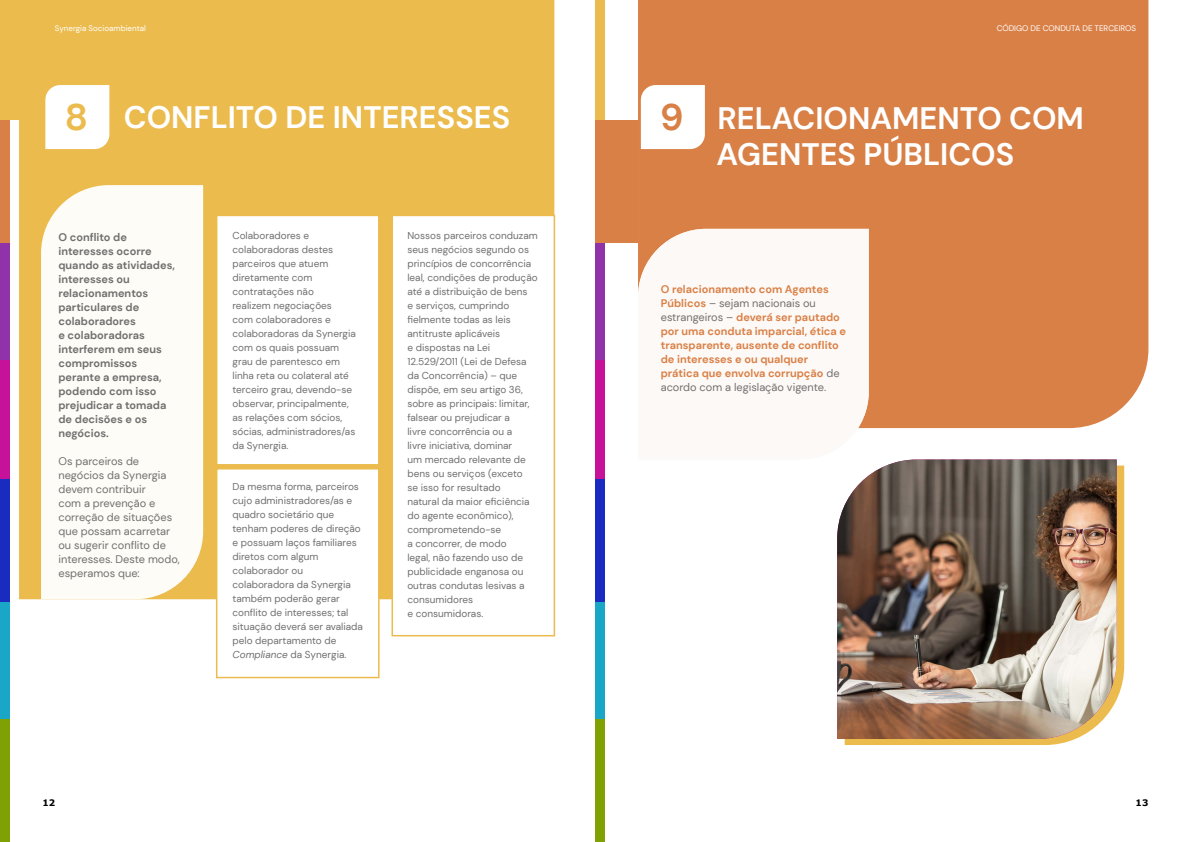
<style>
.page{position:relative;width:1191px;height:842px;background:#fff}
.page>*{position:absolute;margin:0;border:0;box-sizing:border-box;transform-origin:0 0}
.t1{font:700 36.9px "DM Sans";color:#ebbb4d}
.t2{font:700 36.9px "DM Sans";color:#d98046}
.t3{font:700 31px/35.7px "DM Sans";color:#fff}
.t4{font:700 11px/14px "DM Sans";color:#d98046}
.t5{font:700 11px/14px "DM Sans";color:#706f6f}
.t6{font:11px/14px "DM Sans";color:#706f6f}
.t7{font:10px/14px "DM Sans";color:#706f6f}
.t8{font:700 9px "Verdana";color:#000}
.t9{font:8px "DM Sans";color:#fff}
.s1{font-style:italic}
.s2{font-weight:400;color:#706f6f}
</style>
<div class="page">
<div style="left:595px;top:120px;width:43px;height:122px;background:#d98046"></div>
<div style="left:638px;top:0;width:510px;height:428px;background:#d98046"></div>
<div style="left:19px;top:0;width:535px;height:599px;background:#ebbb4d"></div>
<div style="left:5px;top:0;width:33px;height:120px;background:#ebbb4d"></div>
<svg style="left:844px;top:466px;width:280px;height:279px;fill:#ebbb4d"></svg>
<img style="left:837px;top:459px;width:279px;height:280px">
<svg style="left:45px;top:85px;width:64px;height:64px"></svg>
<svg style="left:641px;top:85px;width:64px;height:64px"></svg>
<div style="left:41px;top:185px;width:162px;height:414px;background:#fefcf6"></div>
<div style="left:216px;top:215px;width:163px;height:251px;background:#fff;border:2px solid #ebbb4d"></div>
<div style="left:391px;top:215px;width:164px;height:421px;background:#fff;border:2px solid #ebbb4d"></div>
<div style="left:216px;top:468px;width:163px;height:210px;background:#fff;border:2px solid #ebbb4d"></div>
<div style="left:638px;top:229px;width:230px;height:200px;background:#fdf9f6"></div>
<div style="left:595px;top:0;width:10px;height:122px;background:#ebbb4e"></div>
<div style="left:595px;top:240px;width:10px;height:122px;background:#9033a9"></div>
<div style="left:595px;top:360px;width:10px;height:122px;background:#c6119a"></div>
<div style="left:595px;top:120px;width:10px;height:122px;background:#d98046"></div>
<div style="left:595px;top:600px;width:10px;height:122px;background:#1aa6c7"></div>
<div style="left:595px;top:480px;width:10px;height:122px;background:#1a2bc0"></div>
<div style="left:595px;top:720px;width:10px;height:122px;background:#80a103"></div>
<div style="left:0;top:0;width:10px;height:122px;background:#ebbb4e"></div>
<div style="left:0;top:240px;width:10px;height:122px;background:#9033a9"></div>
<div style="left:0;top:360px;width:10px;height:122px;background:#c6119a"></div>
<div style="left:0;top:120px;width:10px;height:122px;background:#d98046"></div>
<div style="left:0;top:600px;width:10px;height:122px;background:#1aa6c7"></div>
<div style="left:0;top:480px;width:10px;height:122px;background:#1a2bc0"></div>
<div style="left:0;top:720px;width:10px;height:122px;background:#80a103"></div>
<p class="t9" style="left:55px;top:23px;width:93px">Synergia Socioambiental</p>
<p class="t9" style="left:996px;top:23px;width:141px">CÓDIGO DE CONDUTA DE TERCEIROS</p>
<h1 class="t1" style="left:65px;top:94px;width:25px">8</h1>
<h1 class="t2" style="left:660px;top:94px;width:25px">9</h1>
<h2 class="t3" style="left:124px;top:100px;width:388px">CONFLITO DE INTERESSES</h2>
<h2 class="t3" style="left:716px;top:100px;width:369px">RELACIONAMENTO COM<br>AGENTES PÚBLICOS</h2>
<p class="t5" style="left:58px;top:230px;width:118px">O conflito de interesses ocorre quando as atividades, interesses ou relacionamentos particulares de colaboradores<br>e colaboradoras interferem em seus compromissos perante a empresa, podendo com isso prejudicar a tomada de decisões e os negócios.</p>
<p class="t6" style="left:58px;top:454px;width:123px">Os parceiros de negócios da Synergia devem contribuir<br>com a prevenção e correção de situações que possam acarretar ou sugerir conflito de interesses. Deste modo, esperamos que:</p>
<p class="t7" style="left:232px;top:228px;width:125px">Colaboradores e colaboradoras destes parceiros que atuem diretamente com contratações não<br>realizem negociações<br>com colaboradores e colaboradoras da Synergia com os quais possuam grau de parentesco em linha reta ou colateral até terceiro grau, devendo-se observar, principalmente, as relações com sócios, sócias, administradores/as da Synergia.</p>
<p class="t7" style="left:232px;top:479px;width:132px">Da mesma forma, parceiros cujo administradores/as e quadro societário que tenham poderes de direção e possuam laços familiares diretos com algum colaborador ou colaboradora da Synergia também poderão gerar conflito de interesses; tal situação deverá ser avaliada pelo departamento de<br><span class="s1">Compliance</span> da Synergia.</p>
<p class="t7" style="left:407px;top:228px;width:132px">Nossos parceiros conduzam seus negócios segundo os princípios de concorrência leal, condições de produção até a distribuição de bens<br>e serviços, cumprindo fielmente todas as leis antitruste aplicáveis<br>e dispostas na Lei<br>12.529/2011 (Lei de Defesa da Concorrência) – que dispõe, em seu artigo 36, sobre as principais: limitar, falsear ou prejudicar a<br>livre concorrência ou a<br>livre iniciativa, dominar<br>um mercado relevante de bens ou serviços (exceto<br>se isso for resultado<br>natural da maior eficiência do agente econômico), comprometendo-se<br>a concorrer, de modo<br>legal, não fazendo uso de publicidade enganosa ou outras condutas lesivas a consumidores<br>e consumidoras.</p>
<p class="t4" style="left:661px;top:282px;width:187px">O relacionamento com Agentes<br>Públicos <span class="s2">– sejam nacionais ou estrangeiros –</span> deverá ser pautado por uma conduta imparcial, ética e transparente, ausente de conflito de interesses e ou qualquer prática que envolva corrupção <span class="s2">de acordo com a legislação vigente.</span></p>
<p class="t8" style="left:43px;top:797px;width:14px">12</p>
<p class="t8" style="left:1135px;top:797px;width:14px">13</p>
</div>
